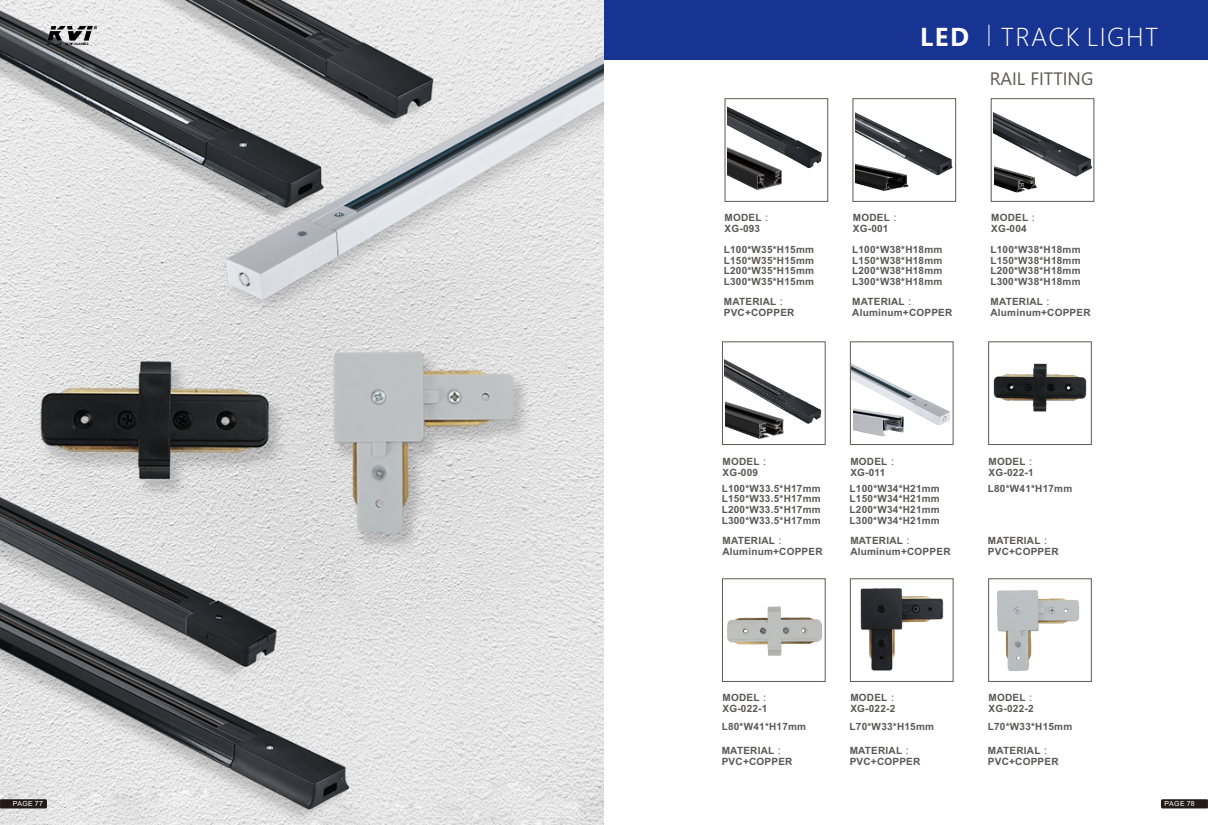
<style>
.page{position:relative;width:1208px;height:825px;background:#fff}
.page>*{position:absolute;margin:0;border:0;box-sizing:border-box;transform-origin:0 0}
.t1{font:24px "Microsoft Ya Hei UI Light";letter-spacing:.06em;color:#fff}
.t2{font:700 24px "Microsoft Ya Hei UI";color:#fff}
.t3{font:18px "Yu Gothic UI";color:#5f5a57}
.t4{font:700 10px/11.1px "Arial";letter-spacing:.025em;color:#595857}
.t5{font:7px "Arial";letter-spacing:.055em;color:#fff}
.s1{font-family:"Microsoft Ya Hei UI Regular";font-weight:400}
</style>
<div class="page">
<img style="left:0;top:0;width:604px;height:825px">
<div style="left:991px;top:99px;width:103px;height:102px;border:1px solid #5f5a57"></div>
<div style="left:0;top:799px;width:47px;height:9px;background:#231916;border:1px solid #231916"></div>
<div style="left:1161px;top:799px;width:47px;height:9px;background:#231916;border:1px solid #231916"></div>
<div style="left:850px;top:342px;width:103px;height:103px;border:1px solid #5f5a57"></div>
<div style="left:722px;top:342px;width:103px;height:103px;border:1px solid #5f5a57"></div>
<div style="left:988px;top:342px;width:103px;height:103px;border:1px solid #5f5a57"></div>
<img style="left:47px;top:26px;width:50px;height:18px">
<img style="left:988px;top:356px;width:103px;height:69px">
<img style="left:722px;top:601px;width:104px;height:58px">
<img style="left:997px;top:590px;width:83px;height:81px">
<img style="left:860px;top:588px;width:84px;height:83px">
<img style="left:727px;top:107px;width:95px;height:62px">
<img style="left:993px;top:110px;width:101px;height:69px">
<img style="left:855px;top:112px;width:98px;height:68px">
<img style="left:852px;top:364px;width:99px;height:62px">
<img style="left:724px;top:359px;width:98px;height:65px">
<img style="left:727px;top:147px;width:62px;height:43px">
<img style="left:856px;top:159px;width:59px;height:32px">
<img style="left:853px;top:406px;width:56px;height:38px">
<img style="left:725px;top:396px;width:64px;height:48px">
<img style="left:994px;top:156px;width:47px;height:46px">
<div style="left:604px;top:0;width:604px;height:60px;background:#183493"></div>
<svg style="left:988px;top:25px;width:1px;height:21px"></svg>
<p class="t5" style="left:13px;top:801px;width:32px">PAGE 77</p>
<h1 class="t2" style="left:920px;top:26px;width:50px">LED</h1>
<h1 class="t1" style="left:1000px;top:26px;width:159px">TRACK LIGHT</h1>
<h2 class="t3" style="left:989px;top:72px;width:105px">RAIL FITTING</h2>
<p class="t4" style="left:724px;top:213px;width:51px">MODEL <span class="s1">：<br></span>XG-093</p>
<p class="t4" style="left:853px;top:213px;width:51px">MODEL <span class="s1">：<br></span>XG-001</p>
<p class="t4" style="left:991px;top:213px;width:51px">MODEL <span class="s1">：<br></span>XG-004</p>
<p class="t4" style="left:724px;top:245px;width:92px;line-height:10.7px;text-align:justify">L100*W35*H15mm L150*W35*H15mm L200*W35*H15mm L300*W35*H15mm</p>
<p class="t4" style="left:852px;top:245px;width:92px;line-height:10.7px;text-align:justify">L100*W38*H18mm L150*W38*H18mm L200*W38*H18mm L300*W38*H18mm</p>
<p class="t4" style="left:990px;top:245px;width:92px;line-height:10.7px;text-align:justify">L100*W38*H18mm L150*W38*H18mm L200*W38*H18mm L300*W38*H18mm</p>
<p class="t4" style="left:724px;top:297px;width:72px">MATERIAL <span class="s1">：<br></span>PVC+COPPER</p>
<p class="t4" style="left:852px;top:297px;width:102px">MATERIAL <span class="s1">：<br></span>Aluminum+COPPER</p>
<p class="t4" style="left:990px;top:297px;width:102px">MATERIAL <span class="s1">：<br></span>Aluminum+COPPER</p>
<p class="t4" style="left:722px;top:457px;width:51px">MODEL <span class="s1">：<br></span>XG-009</p>
<p class="t4" style="left:850px;top:457px;width:51px">MODEL <span class="s1">：<br></span>XG-011</p>
<p class="t4" style="left:988px;top:457px;width:51px">MODEL <span class="s1">：<br></span>XG-022-1</p>
<p class="t4" style="left:721px;top:484px;width:101px;line-height:10.7px;text-align:justify">L100*W33.5*H17mm L150*W33.5*H17mm L200*W33.5*H17mm L300*W33.5*H17mm</p>
<p class="t4" style="left:849px;top:484px;width:92px;line-height:10.7px;text-align:justify">L100*W34*H21mm L150*W34*H21mm L200*W34*H21mm L300*W34*H21mm</p>
<p class="t4" style="left:988px;top:484px;width:86px">L80*W41*H17mm</p>
<p class="t4" style="left:722px;top:536px;width:102px">MATERIAL <span class="s1">：<br></span>Aluminum+COPPER</p>
<p class="t4" style="left:850px;top:536px;width:102px">MATERIAL <span class="s1">：<br></span>Aluminum+COPPER</p>
<p class="t4" style="left:988px;top:536px;width:72px">MATERIAL <span class="s1">：<br></span>PVC+COPPER</p>
<p class="t4" style="left:722px;top:693px;width:51px">MODEL <span class="s1">：<br></span>XG-022-1</p>
<p class="t4" style="left:850px;top:693px;width:51px">MODEL <span class="s1">：<br></span>XG-022-2</p>
<p class="t4" style="left:988px;top:693px;width:51px">MODEL <span class="s1">：<br></span>XG-022-2</p>
<p class="t4" style="left:721px;top:722px;width:86px">L80*W41*H17mm</p>
<p class="t4" style="left:721px;top:746px;width:72px">MATERIAL <span class="s1">：<br></span>PVC+COPPER</p>
<p class="t4" style="left:849px;top:722px;width:86px">L70*W33*H15mm</p>
<p class="t4" style="left:849px;top:746px;width:72px">MATERIAL <span class="s1">：<br></span>PVC+COPPER</p>
<p class="t4" style="left:988px;top:722px;width:86px">L70*W33*H15mm</p>
<p class="t4" style="left:988px;top:746px;width:72px">MATERIAL <span class="s1">：<br></span>PVC+COPPER</p>
<p class="t5" style="left:1164px;top:801px;width:32px">PAGE 78</p>
</div>
